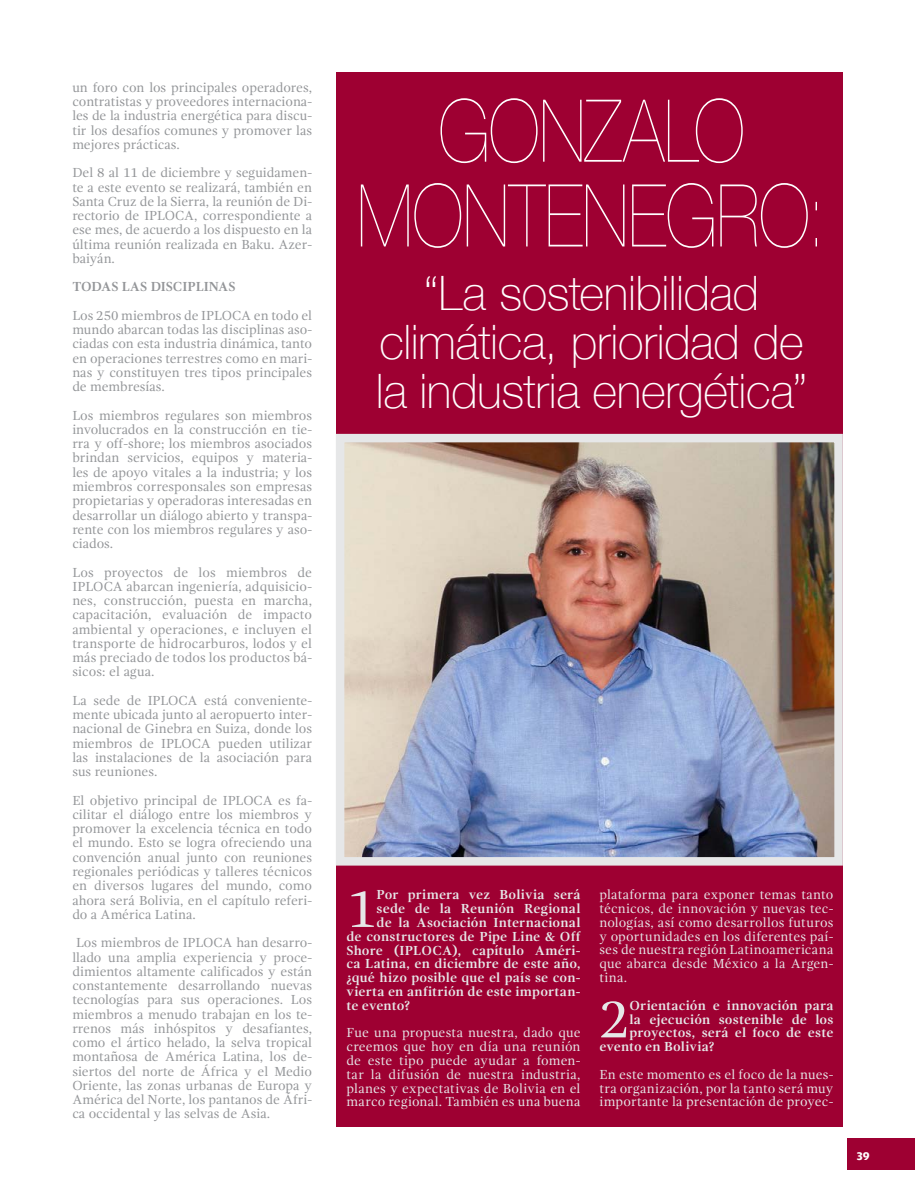
<style>
.page{position:relative;width:915px;height:1191px;background:#fff}
.page>*{position:absolute;margin:0;border:0;box-sizing:border-box;transform-origin:0 0}
.t1{font:200 86.7px/84.8px "Helvetica Neue";letter-spacing:-.005em;color:#fff;text-align:center;scale:.82 1}
.t2{font:54.75px "Gandhi Serif";color:#e6e7e8}
.t3{font:100 47.4px/49.1px "Helvetica Neue";letter-spacing:-.01em;color:#fff;text-align:center}
.t4{font:13.5px/14.2px "Gandhi Serif";color:#939598;text-align:justify}
.t5{font:13.5px/13.8px "Gandhi Serif";letter-spacing:.01em;color:#e6e7e8;text-align:justify}
.t6{font:700 13.5px "Gandhi Serif";letter-spacing:.01em;color:#e6e7e8}
.t7{font:700 13.5px "Gandhi Serif";color:#939598}
.t8{font:700 12px "Amplitude";color:#fff}
</style>
<div class="page">
<div style="left:336px;top:72px;width:506px;height:1055px;background:#9e0032"></div>
<img style="left:346px;top:444px;width:486px;height:411px">
<div style="left:336px;top:434px;width:506px;height:431px;border:9px solid #e6e7e8"></div>
<div style="left:847px;top:1138px;width:67px;height:31px;background:#9e0032"></div>
<p class="t4" style="left:72px;top:80px;width:241px">un foro con los principales operadores, contratistas y proveedores internaciona&shy;les de la industria energética para discu&shy;tir los desafíos comunes y promover las mejores prácticas.</p>
<p class="t4" style="left:72px;top:166px;width:241px">Del 8 al 11 de diciembre y seguidamen&shy;te a este evento se realizará, también en Santa Cruz de la Sierra, la reunión de Di&shy;rectorio de IPLOCA, correspondiente a ese mes, de acuerdo a los dispuesto en la última reunión realizada en Baku. Azer&shy;baiyán.</p>
<p class="t7" style="left:72px;top:279px;width:165px">TODAS LAS DISCIPLINAS</p>
<p class="t4" style="left:72px;top:308px;width:241px">Los 250 miembros de IPLOCA en todo el mundo abarcan todas las disciplinas aso&shy;ciadas con esta industria dinámica, tanto en operaciones terrestres como en mari&shy;nas y constituyen tres tipos principales de membresías.</p>
<p class="t4" style="left:72px;top:408px;width:241px">Los miembros regulares son miembros involucrados en la construcción en tie&shy;rra y off-shore; los miembros asociados brindan servicios, equipos y materia&shy;les de apoyo vitales a la industria; y los miembros corresponsales son empresas propietarias y operadoras interesadas en desarrollar un diálogo abierto y transpa&shy;rente con los miembros regulares y aso&shy;ciados.</p>
<p class="t4" style="left:72px;top:565px;width:241px">Los proyectos de los miembros de IPLOCA abarcan ingeniería, adquisicio&shy;nes, construcción, puesta en marcha, capacitación, evaluación de impacto ambiental y operaciones, e incluyen el transporte de hidrocarburos, lodos y el más preciado de todos los productos bá&shy;sicos: el agua.</p>
<p class="t4" style="left:72px;top:693px;width:241px">La sede de IPLOCA está conveniente&shy;mente ubicada junto al aeropuerto inter&shy;nacional de Ginebra en Suiza, donde los miembros de IPLOCA pueden utilizar las instalaciones de la asociación para sus reuniones.</p>
<p class="t4" style="left:72px;top:793px;width:241px">El objetivo principal de IPLOCA es fa&shy;cilitar el diálogo entre los miembros y promover la excelencia técnica en todo el mundo. Esto se logra ofreciendo una convención anual junto con reuniones regionales periódicas y talleres técnicos en diversos lugares del mundo, como ahora será Bolivia, en el capítulo referi&shy;do a América Latina.</p>
<p class="t4" style="left:72px;top:935px;width:241px">Los miembros de IPLOCA han desarro&shy;llado una amplia experiencia y proce&shy;dimientos altamente calificados y están constantemente desarrollando nuevas tecnologías para sus operaciones. Los miembros a menudo trabajan en los te&shy;rrenos más inhóspitos y desafiantes, como el ártico helado, la selva tropical montañosa de América Latina, los de&shy;siertos del norte de África y el Medio Oriente, las zonas urbanas de Europa y América del Norte, los pantanos de Áfri&shy;ca occidental y las selvas de Asia.</p>
<h1 class="t1" style="left:357px;top:85px;width:573px">GONZALO<br>MONTENEGRO:</h1>
<h3 class="t3" style="left:375px;top:267px;width:433px">“La sostenibilidad climática, prioridad de la industria energética”</h3>
<h2 class="t2" style="left:346px;top:877px;width:32px">1</h2>
<p class="t6" style="left:376px;top:887px;width:205px">Por primera vez Bolivia será</p>
<p class="t6" style="left:376px;top:901px;width:205px">sede de la Reunión Regional</p>
<p class="t6" style="left:376px;top:914px;width:205px">de la Asociación Internacional</p>
<p class="t6" style="left:346px;top:928px;width:235px">de constructores de Pipe Line &amp; Off</p>
<p class="t6" style="left:346px;top:942px;width:235px">Shore (IPLOCA), capítulo Améri-</p>
<p class="t6" style="left:346px;top:956px;width:235px">ca Latina, en diciembre de este año,</p>
<p class="t6" style="left:346px;top:970px;width:235px">¿qué hizo posible que el país se con-</p>
<p class="t6" style="left:346px;top:983px;width:235px">vierta en anfitrión de este importan-</p>
<p class="t6" style="left:346px;top:997px;width:65px">te evento?</p>
<p class="t5" style="left:346px;top:1026px;width:235px">Fue una propuesta nuestra, dado que creemos que hoy en día una reunión de este tipo puede ayudar a fomen&shy;tar la difusión de nuestra industria, planes y expectativas de Bolivia en el marco regional. También es una buena</p>
<p class="t5" style="left:599px;top:888px;width:235px">plataforma para exponer temas tanto técnicos, de innovación y nuevas tec&shy;nologías, así como desarrollos futuros y oportunidades en los diferentes paí&shy;ses de nuestra región Latinoamericana que abarca desde México a la Argen&shy;tina.</p>
<h2 class="t2" style="left:599px;top:988px;width:32px">2</h2>
<p class="t6" style="left:629px;top:997px;width:205px">Orientación e innovación para</p>
<p class="t6" style="left:629px;top:1011px;width:205px">la ejecución sostenible de los</p>
<p class="t6" style="left:629px;top:1025px;width:205px">proyectos, será el foco de este</p>
<p class="t6" style="left:599px;top:1039px;width:116px">evento en Bolivia?</p>
<p class="t5" style="left:599px;top:1067px;width:235px">En este momento es el foco de la nues&shy;tra organización, por la tanto será muy importante la presentación de proyec-</p>
<p class="t8" style="left:856px;top:1149px;width:14px">39</p>
</div>
